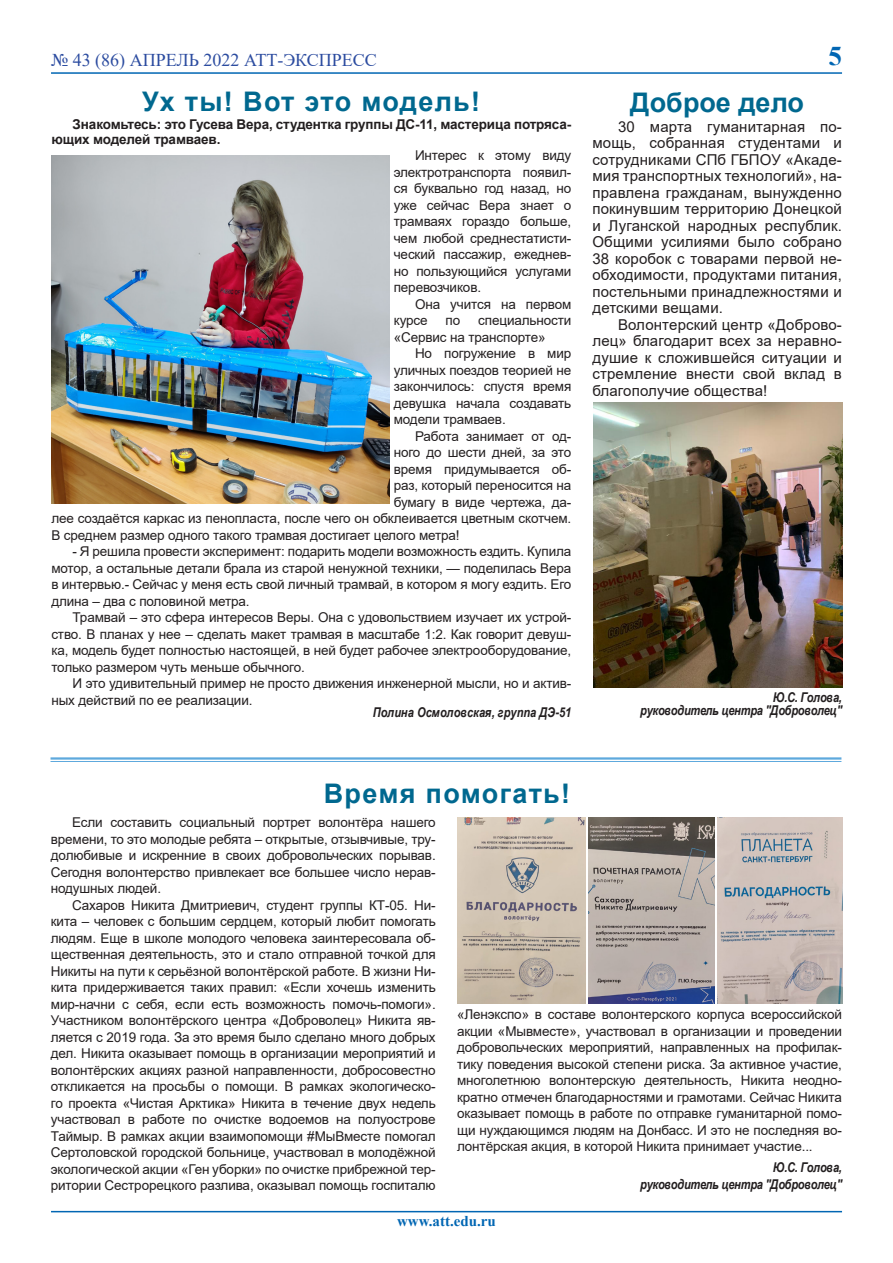
<style>
.page{position:relative;width:893px;height:1263px;background:#fff}
.page>*{position:absolute;margin:0;border:0;box-sizing:border-box;transform-origin:0 0}
.t1{font:700 27px "Arial";letter-spacing:.035em;color:#00688f}
.t2{font:700 27px "Arial";color:#00688f}
.t3{font:700 27px "Times New Roman";color:#0166b3}
.t4{font:18px "Times New Roman";color:#2c4ca0}
.t5{font:15px/16.5px "Arial";letter-spacing:.01em;color:#231f20;text-align:justify}
.t6{font:700 15px "Times New Roman";color:#0166b3}
.t7{font:13.5px/16.5px "Arial";letter-spacing:-.01em;color:#231f20;text-align:justify}
.t8{font:700 13.5px/15px "Arial";letter-spacing:-.01em;color:#231f20}
.t9{font:italic 700 13.5px/16.5px "Arial Narrow";letter-spacing:-.02em;color:#231f20;text-align:right}
.t10{font:italic 700 13.5px "Arial Narrow";color:#231f20}
</style>
<div class="page">
<hr style="left:51px;top:1211px;width:791px;height:1px;background:#0166b3">
<hr style="left:51px;top:72px;width:791px;height:2px;background:#0166b3">
<hr style="left:51px;top:757px;width:790px;height:3px;background:#5ea9dd">
<hr style="left:51px;top:761px;width:790px;height:1px;background:#5ea9dd">
<img style="left:589px;top:817px;width:125px;height:186px">
<img style="left:717px;top:817px;width:126px;height:187px">
<img style="left:457px;top:817px;width:128px;height:186px">
<img style="left:51px;top:156px;width:338px;height:348px">
<img style="left:593px;top:402px;width:250px;height:286px">
<h2 class="t4" style="left:51px;top:47px;width:327px">№ 43 (86) АПРЕЛЬ 2022 АТТ-ЭКСПРЕСС</h2>
<h1 class="t3" style="left:828px;top:37px;width:15px">5</h1>
<p class="t1" style="left:142px;top:83px;width:339px">Ух ты! Вот это модель!</p>
<p class="t8" style="left:51px;top:117px;width:521px;text-indent:21px">Знакомьтесь: это Гусева Вера, студентка группы ДС-11, мастерица потряса&shy;ющих моделей трамваев.</p>
<p class="t7" style="left:394px;top:147px;width:179px;text-indent:21px">Интерес к этому виду электротранспорта появил&shy;ся буквально год назад, но уже сейчас Вера знает о трамваях гораздо больше, чем любой среднестатисти&shy;ческий пассажир, ежеднев&shy;но пользующийся услугами перевозчиков.</p>
<p class="t7" style="left:394px;top:296px;width:179px;text-indent:21px">Она учится на первом курсе</p>
<p class="t7" style="left:394px;top:312px;width:179px;text-indent:85px">специальности «Сервис на транспорте»</p>
<p class="t7" style="left:394px;top:345px;width:179px;text-indent:21px">Но погружение в мир уличных поездов теорией не закончилось: спустя время девушка начала создавать модели трамваев.</p>
<p class="t7" style="left:415px;top:428px;width:158px">Работа занимает от од-</p>
<p class="t7" style="left:394px;top:444px;width:179px">ного до шести дней, за это</p>
<p class="t7" style="left:394px;top:461px;width:179px">время придумывается об-</p>
<p class="t7" style="left:394px;top:477px;width:179px">раз, который переносится на</p>
<p class="t7" style="left:394px;top:494px;width:179px">бумагу в виде чертежа, да-</p>
<p class="t7" style="left:51px;top:510px;width:521px">лее создаётся каркас из пенопласта, после чего он обклеивается цветным скотчем.</p>
<p class="t7" style="left:51px;top:527px;width:410px">В среднем размер одного такого трамвая достигает целого метра!</p>
<p class="t7" style="left:51px;top:543px;width:521px;text-indent:21px">- Я решила провести эксперимент: подарить модели возможность ездить. Купила мотор, а остальные детали брала из старой ненужной техники, — поделилась Вера в интервью.- Сейчас у меня есть свой личный трамвай, в котором я могу ездить. Его длина – два с половиной метра.</p>
<p class="t7" style="left:51px;top:609px;width:521px;text-indent:21px">Трамвай – это сфера интересов Веры. Она с удовольствием изучает их устрой&shy;ство. В планах у нее – сделать макет трамвая в масштабе 1:2. Как говорит девуш&shy;ка, модель будет полностью настоящей, в ней будет рабочее электрооборудование, только размером чуть меньше обычного.</p>
<p class="t7" style="left:51px;top:675px;width:521px;text-indent:21px">И это удивительный пример не просто движения инженерной мысли, но и актив&shy;ных действий по ее реализации.</p>
<p class="t10" style="left:373px;top:702px;width:200px">Полина Осмоловская, группа ДЭ-51</p>
<p class="t7" style="left:446px;top:312px;width:16px">по</p>
<p class="t2" style="left:630px;top:83px;width:175px">Доброе дело</p>
<p class="t5" style="left:592px;top:118px;width:251px;text-indent:26px">30 марта гуманитарная по&shy;мощь, собранная студентами и сотрудниками СПб ГБПОУ «Акаде&shy;мия транспортных технологий», на&shy;правлена гражданам, вынужденно покинувшим территорию Донецкой и Луганской народных республик.<br>Общими усилиями было собрано 38 коробок с товарами первой не&shy;обходимости, продуктами питания, постельными принадлежностями и детскими вещами.</p>
<p class="t5" style="left:592px;top:316px;width:251px;text-indent:26px">Волонтерский центр «Доброво&shy;лец» благодарит всех за неравно&shy;душие к сложившейся ситуации и стремление внести свой вклад в благополучие общества!</p>
<p class="t9" style="left:640px;top:689px;width:203px;line-height:13.5px">Ю.С. Голова,<br>руководитель центра "Доброволец"</p>
<p class="t1" style="left:324px;top:774px;width:248px">Время помогать!</p>
<p class="t7" style="left:51px;top:814px;width:386px;text-indent:21px">Если составить социальный портрет волонтёра нашего времени, то это молодые ребята – открытые, отзывчивые, тру&shy;долюбивые и искренние в своих добровольческих порывав.<br>Сегодня волонтерство привлекает все большее число нерав&shy;нодушных людей.</p>
<p class="t7" style="left:51px;top:897px;width:386px;text-indent:21px">Сахаров Никита Дмитриевич, студент группы КТ-05. Ни&shy;кита – человек с большим сердцем, который любит помогать людям. Еще в школе молодого человека заинтересовала об&shy;щественная деятельность, это и стало отправной точкой для Никиты на пути к серьёзной волонтёрской работе. В жизни Ни&shy;кита придерживается таких правил: «Если хочешь изменить мир-начни с себя, если есть возможность помочь-помоги».<br>Участником волонтёрского центра «Доброволец» Никита яв&shy;ляется с 2019 года. За это время было сделано много добрых дел. Никита оказывает помощь в организации мероприятий и волонтёрских акциях разной направленности, добросовестно откликается на просьбы о помощи. В рамках экологическо&shy;го проекта «Чистая Арктика» Никита в течение двух недель участвовал в работе по очистке водоемов на полуострове Таймыр. В рамках акции взаимопомощи #МыВместе помогал Сертоловской городской больнице, участвовал в молодёжной экологической акции «Ген уборки» по очистке прибрежной тер&shy;ритории Сестрорецкого разлива, оказывал помощь госпиталю</p>
<p class="t7" style="left:457px;top:1006px;width:386px">«Ленэкспо» в составе волонтерского корпуса всероссийской акции «Мывместе», участвовал в организации и проведении добровольческих мероприятий, направленных на профилак&shy;тику поведения высокой степени риска. За активное участие, многолетнюю волонтерскую деятельность, Никита неодно&shy;кратно отмечен благодарностями и грамотами. Сейчас Никита оказывает помощь в работе по отправке гуманитарной помо&shy;щи нуждающимся людям на Донбасс. И это не последняя во&shy;лонтёрская акция, в которой Никита принимает участие...</p>
<p class="t9" style="left:640px;top:1159px;width:203px">Ю.С. Голова,<br>руководитель центра "Доброволец"</p>
<p class="t6" style="left:397px;top:1210px;width:100px">www.att.edu.ru</p>
</div>
